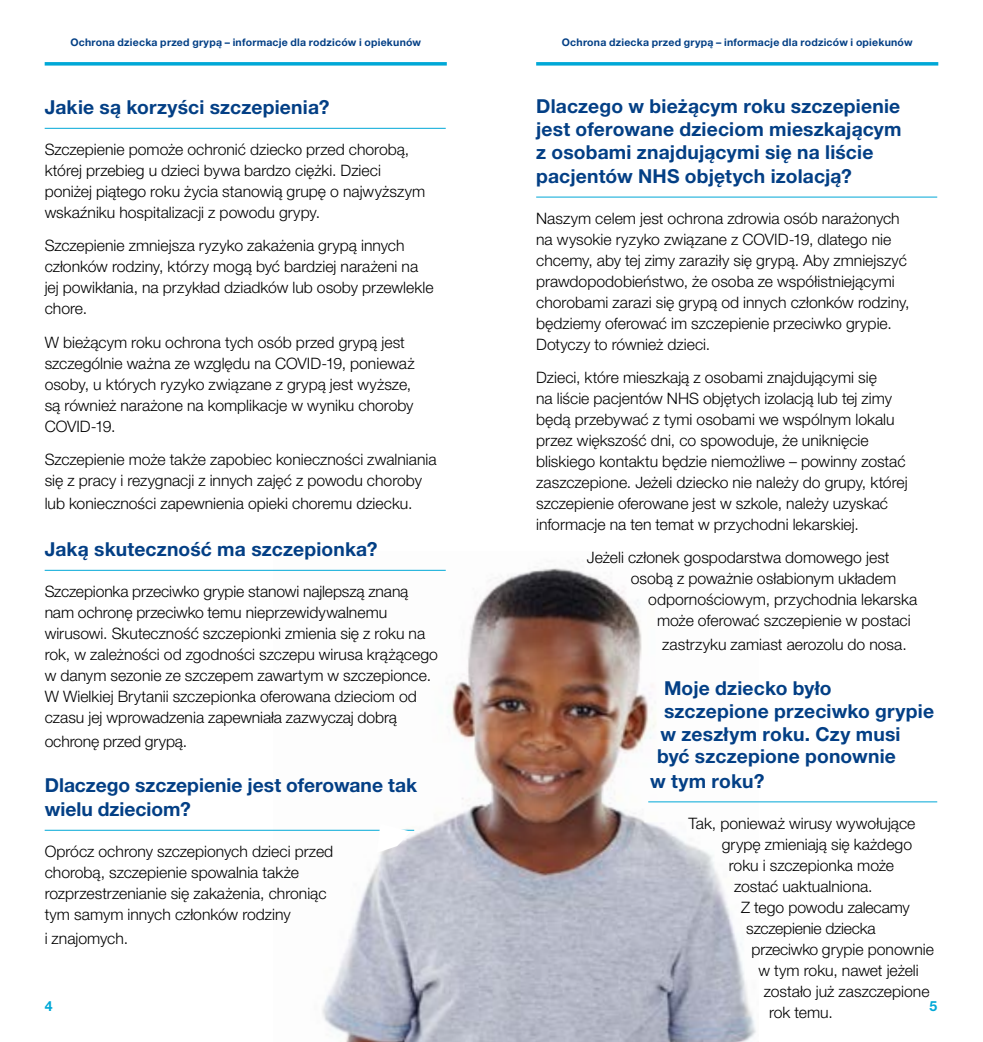
<style>
.page{position:relative;width:983px;height:1042px;background:#fff}
.page>*{position:absolute;margin:0;border:0;box-sizing:border-box;transform-origin:0 0}
.t1{font:700 19.25px/22.8px "Helvetica Neue LT Pro";letter-spacing:.005em;color:#033f85;text-align:justify}
.t2{font:300 15.75px/21px "Helvetica Neue LT Pro";color:#000}
.t3{font:700 14px "Helvetica Neue LT Pro";color:#00a8d7}
.t4{font:700 10.5px "Helvetica Neue LT Pro";letter-spacing:.02em;color:#033f85}
</style>
<div class="page">
<svg style="left:45px;top:62px;width:401px;height:4px;background:#1fb2db"></svg>
<svg style="left:536px;top:62px;width:402px;height:4px;background:#1fb2db"></svg>
<img style="left:273px;top:568px;width:485px;height:474px">
<hr style="left:536px;top:197px;width:400px;height:1px;background:#00a8d7">
<hr style="left:648px;top:801px;width:288px;height:1px;background:#00a8d7">
<hr style="left:45px;top:128px;width:400px;height:1px;background:#00a8d7">
<hr style="left:45px;top:570px;width:400px;height:1px;background:#00a8d7">
<hr style="left:45px;top:830px;width:369px;height:1px;background:#00a8d7">
<svg style="left:376px;top:823px;width:34px;height:30px"></svg>
<p class="t4" style="left:70px;top:36px;width:352px">Ochrona dziecka przed grypą – informacje dla rodziców i opiekunów</p>
<p class="t4" style="left:561px;top:36px;width:352px">Ochrona dziecka przed grypą – informacje dla rodziców i opiekunów</p>
<p class="t1" style="left:536px;top:94px;width:367px">Dlaczego w bieżącym roku szczepienie jest oferowane dzieciom mieszkającym z osobami znajdującymi się na liście</p>
<p class="t1" style="left:536px;top:164px;width:317px">pacjentów NHS objętych izolacją?</p>
<p class="t2" style="left:536px;top:207px;width:375px">Naszym celem jest ochrona zdrowia osób narażonych na wysokie ryzyko związane z COVID-19, dlatego nie chcemy, aby tej zimy zaraziły się grypą. Aby zmniejszyć prawdopodobieństwo, że osoba ze współistniejącymi chorobami zarazi się grypą od innych członków rodziny, będziemy oferować im szczepienie przeciwko grypie.<br>Dotyczy to również dzieci.</p>
<p class="t2" style="left:536px;top:367px;width:373px">Dzieci, które mieszkają z osobami znajdującymi się<br>na liście pacjentów NHS objętych izolacją lub tej zimy będą przebywać z tymi osobami we wspólnym lokalu przez większość dni, co spowoduje, że uniknięcie bliskiego kontaktu będzie niemożliwe – powinny zostać zaszczepione. Jeżeli dziecko nie należy do grupy, której szczepienie oferowane jest w szkole, należy uzyskać informacje na ten temat w przychodni lekarskiej.</p>
<p class="t2" style="left:586px;top:547px;width:304px">Jeżeli członek gospodarstwa domowego jest</p>
<p class="t2" style="left:630px;top:568px;width:267px">osobą z poważnie osłabionym układem</p>
<p class="t2" style="left:648px;top:589px;width:270px">odpornościowym, przychodnia lekarska</p>
<p class="t2" style="left:657px;top:610px;width:255px">może oferować szczepienie w postaci</p>
<p class="t2" style="left:662px;top:633px;width:246px">zastrzyku zamiast aerozolu do nosa.</p>
<p class="t1" style="left:663px;top:676px;width:169px">Moje dziecko było</p>
<p class="t1" style="left:663px;top:699px;width:271px">szczepione przeciwko grypie</p>
<p class="t1" style="left:660px;top:722px;width:241px">w zeszłym roku. Czy musi</p>
<p class="t1" style="left:656px;top:744px;width:240px">być szczepione ponownie</p>
<p class="t1" style="left:649px;top:769px;width:116px">w tym roku?</p>
<p class="t2" style="left:688px;top:812px;width:228px">Tak, ponieważ wirusy wywołujące</p>
<p class="t2" style="left:721px;top:833px;width:192px">grypę zmieniają się każdego</p>
<p class="t2" style="left:728px;top:854px;width:167px">roku i szczepionka może</p>
<p class="t2" style="left:733px;top:875px;width:140px">zostać uaktualniona.</p>
<p class="t2" style="left:740px;top:896px;width:170px">Z tego powodu zalecamy</p>
<p class="t2" style="left:746px;top:917px;width:131px">szczepienie dziecka</p>
<p class="t2" style="left:751px;top:938px;width:184px">przeciwko grypie ponownie</p>
<p class="t2" style="left:758px;top:959px;width:162px">w tym roku, nawet jeżeli</p>
<p class="t2" style="left:763px;top:980px;width:167px">zostało już zaszczepione</p>
<p class="t2" style="left:768px;top:1001px;width:65px">rok temu.</p>
<p class="t1" style="left:45px;top:96px;width:286px">Jakie są korzyści szczepienia?</p>
<p class="t2" style="left:45px;top:139px;width:382px">Szczepienie pomoże ochronić dziecko przed chorobą, której przebieg u dzieci bywa bardzo ciężki. Dzieci poniżej piątego roku życia stanowią grupę o najwyższym wskaźniku hospitalizacji z powodu grypy.</p>
<p class="t2" style="left:45px;top:235px;width:390px">Szczepienie zmniejsza ryzyko zakażenia grypą innych członków rodziny, którzy mogą być bardziej narażeni na jej powikłania, na przykład dziadków lub osoby przewlekle chore.</p>
<p class="t2" style="left:45px;top:331px;width:371px">W bieżącym roku ochrona tych osób przed grypą jest szczególnie ważna ze względu na COVID-19, ponieważ osoby, u których ryzyko związane z grypą jest wyższe, są również narażone na komplikacje w wyniku choroby COVID-19.</p>
<p class="t2" style="left:45px;top:448px;width:393px">Szczepienie może także zapobiec konieczności zwalniania się z pracy i rezygnacji z innych zajęć z powodu choroby</p>
<p class="t2" style="left:45px;top:493px;width:369px">lub konieczności zapewnienia opieki choremu dziecku.</p>
<p class="t1" style="left:45px;top:537px;width:334px">Jaką skuteczność ma szczepionka?</p>
<p class="t2" style="left:45px;top:581px;width:394px">Szczepionka przeciwko grypie stanowi najlepszą znaną nam ochronę przeciwko temu nieprzewidywalnemu wirusowi. Skuteczność szczepionki zmienia się z roku na rok, w zależności od zgodności szczepu wirusa krążącego w danym sezonie ze szczepem zawartym w szczepionce.<br>W Wielkiej Brytanii szczepionka oferowana dzieciom od czasu jej wprowadzenia zapewniała zazwyczaj dobrą</p>
<p class="t2" style="left:45px;top:730px;width:144px">ochronę przed grypą.</p>
<p class="t1" style="left:45px;top:772px;width:374px;line-height:24.5px">Dlaczego szczepienie jest oferowane tak wielu dzieciom?</p>
<p class="t2" style="left:45px;top:840px;width:290px">Oprócz ochrony szczepionych dzieci przed chorobą, szczepienie spowalnia także rozprzestrzenianie się zakażenia, chroniąc tym samym innych członków rodziny</p>
<p class="t2" style="left:45px;top:927px;width:85px">i znajomych.</p>
<p class="t3" style="left:45px;top:997px;width:9px">4</p>
<p class="t3" style="left:929px;top:997px;width:9px">5</p>
</div>
